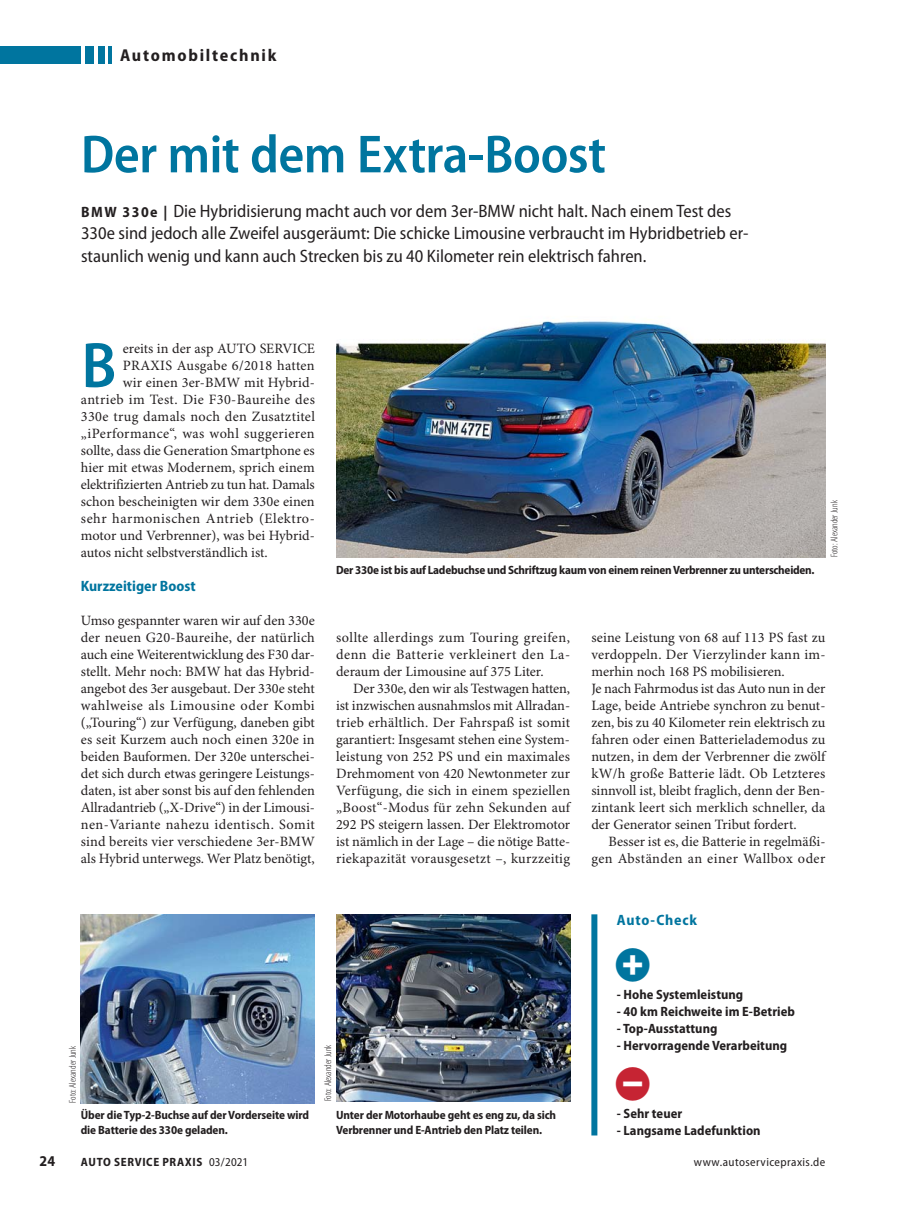
<style>
.page{position:relative;width:919px;height:1212px;background:#fff}
.page>*{position:absolute;margin:0;border:0;box-sizing:border-box;transform-origin:0 0}
.t1{font:600 semi-condensed 64.65px "Myriad Pro";color:#00759f}
.t2{font:600 semi-condensed 54px "Myriad Pro";letter-spacing:-.01em;color:#00759f}
.t3{font:27px "Blik Buttons";color:#00759f}
.t4{font:27px "Blik Buttons";color:#c62433}
.t5{font:semi-condensed 18px/22.5px "Myriad Pro";color:#231f20}
.t6{font:700 semi-condensed 17.25px "Myriad Pro";letter-spacing:.1em;color:#231f20}
.t7{font:700 semi-condensed 15px "Myriad Pro";color:#00759f}
.t8{font:700 semi-condensed 15px "Myriad Pro";letter-spacing:.055em;color:#00759f}
.t9{font:700 semi-condensed 15px "Myriad Pro";color:#231f20}
.t10{font:14.25px/17px "Minion Pro";letter-spacing:.005em;color:#231f20;text-align:justify}
.t11{font:14.25px "Minion Pro";letter-spacing:.025em;color:#231f20}
.t12{font:14.25px "Minion Pro";letter-spacing:.03em;color:#231f20}
.t13{font:14.25px "Minion Pro";letter-spacing:.035em;color:#231f20}
.t14{font:700 semi-condensed 13.5px "Myriad Pro";letter-spacing:.005em;color:#231f20}
.t15{font:700 semi-condensed 12px/15px "Myriad Pro";letter-spacing:-.01em;color:#231f20}
.t16{font:700 semi-condensed 12px "Myriad Pro";letter-spacing:.055em;color:#231f20}
.t17{font:semi-condensed 12px "Myriad Pro";letter-spacing:.035em;color:#231f20}
.t18{font:300 condensed 9.75px "Myriad Pro";color:#231f20}
.s1{font-weight:700;font-size:15px}
.s2{font-weight:400}
</style>
<div class="page">
<hr style="left:108px;top:47px;width:4px;height:17px;background:#00759f">
<div style="left:85px;top:47px;width:9px;height:17px;background:#00759f"></div>
<div style="left:98px;top:47px;width:6px;height:17px;background:#00759f"></div>
<div style="left:0;top:47px;width:81px;height:17px;background:#00759f"></div>
<div style="left:591px;top:914px;width:6px;height:221px;background:#00759f"></div>
<img style="left:336px;top:914px;width:234px;height:187px">
<img style="left:81px;top:914px;width:234px;height:189px">
<img style="left:336px;top:321px;width:489px;height:236px">
<p class="t6" style="left:120px;top:49px;width:158px">Automobiltechnik</p>
<h2 class="t2" style="left:81px;top:122px;width:526px">Der mit dem Extra-Boost</h2>
<p class="t5" style="left:81px;top:201px;width:669px"><span class="s1">BMW 330e |</span> Die Hybridisierung macht auch vor dem 3er-BMW nicht halt. Nach einem Test des<br>330e sind jedoch alle Zweifel ausgeräumt: Die schicke Limousine verbraucht im Hybridbetrieb er&shy;staunlich wenig und kann auch Strecken bis zu 40 Kilometer rein elektrisch fahren.</p>
<h1 class="t1" style="left:81px;top:327px;width:36px">B</h1>
<p class="t10" style="left:123px;top:341px;width:193px">ereits in der asp AUTO SERVICE</p>
<p class="t11" style="left:123px;top:360px;width:193px">PRAXIS Ausgabe 6/2018 hatten</p>
<p class="t10" style="left:123px;top:375px;width:193px">wir einen 3er-BMW mit Hybrid-</p>
<p class="t11" style="left:81px;top:394px;width:235px">antrieb im Test. Die F30-Baureihe des</p>
<p class="t11" style="left:81px;top:411px;width:235px">330e trug damals noch den Zusatztitel</p>
<p class="t12" style="left:81px;top:428px;width:235px">„iPerformance“, was wohl suggerieren</p>
<p class="t10" style="left:81px;top:443px;width:235px">sollte, dass die Generation Smartphone es</p>
<p class="t10" style="left:81px;top:460px;width:235px">hier mit etwas Modernem, sprich einem</p>
<p class="t10" style="left:81px;top:477px;width:235px">elektrifizierten Antrieb zu tun hat. Damals</p>
<p class="t10" style="left:81px;top:494px;width:235px">schon bescheinigten wir dem 330e einen</p>
<p class="t13" style="left:81px;top:513px;width:235px">sehr harmonischen Antrieb (Elektro-</p>
<p class="t10" style="left:81px;top:528px;width:235px">motor und Verbrenner), was bei Hybrid-</p>
<p class="t10" style="left:81px;top:545px;width:188px">autos nicht selbstverständlich ist.</p>
<p class="t7" style="left:81px;top:580px;width:116px">Kurzzeitiger Boost</p>
<p class="t10" style="left:81px;top:613px;width:235px">Umso gespannter waren wir auf den 330e der neuen G20-Baureihe, der natürlich auch eine Weiterentwicklung des F30 dar&shy;stellt. Mehr noch: BMW hat das Hy brid&shy;angebot des 3er ausgebaut. Der 330e steht wahlweise als Limousine oder Kombi („Touring“) zur Verfügung, daneben gibt es seit Kurzem auch noch einen 320e in beiden Bauformen. Der 320e unterschei&shy;det sich durch etwas geringere Leistungs&shy;daten, ist aber sonst bis auf den fehlenden Allradantrieb („X-Drive“) in der Limousi&shy;nen-Variante nahezu identisch. Somit sind bereits vier verschiedene 3er-BMW als Hybrid unterwegs. Wer Platz benötigt,</p>
<p class="t15" style="left:336px;top:564px;width:480px">Der 330e ist bis auf Ladebuchse und Schriftzug kaum von einem reinen Verbrenner zu unterscheiden.</p>
<p class="t18" style="left:828px;top:557px;width:58px;rotate:-90deg">Foto: Alexander Junk</p>
<p class="t10" style="left:336px;top:630px;width:235px">sollte allerdings zum Touring greifen, denn die Batterie verkleinert den La&shy;deraum der Limousine auf 375 Liter.</p>
<p class="t10" style="left:336px;top:681px;width:235px;text-indent:17px">Der 330e, den wir als Testwagen hatten, ist inzwischen ausnahmslos mit Allradan&shy;trieb erhältlich. Der Fahrspaß ist somit garantiert: Insgesamt stehen eine System&shy;leistung von 252 PS und ein maximales Drehmoment von 420 Newtonmeter zur Verfügung, die sich in einem speziellen „Boost“-Modus für zehn Sekunden auf 292 PS steigern lassen. Der Elektromotor ist nämlich in der Lage – die nötige Batte&shy;riekapazität vorausgesetzt –, kurzzeitig</p>
<p class="t10" style="left:591px;top:630px;width:235px;text-align:left">seine Leistung von 68 auf 113 PS fast zu verdoppeln. Der Vierzylinder kann im&shy;merhin noch 168 PS mobilisieren.<br>Je nach Fahrmodus ist das Auto nun in der Lage, beide Antriebe synchron zu benut&shy;zen, bis zu 40 Kilometer rein elektrisch zu fahren oder einen Batterielademodus zu nutzen, in dem der Verbrenner die zwölf kW/h große Batterie lädt. Ob Letzteres sinnvoll ist, bleibt fraglich, denn der Ben&shy;zintank leert sich merklich schneller, da der Generator seinen Tribut fordert.</p>
<p class="t10" style="left:591px;top:835px;width:235px;text-align:right">Besser ist es, die Batterie in regelmäßi&shy;gen Abständen an einer Wallbox oder</p>
<p class="t8" style="left:616px;top:914px;width:82px">Auto-Check</p>
<h3 class="t3" style="left:618px;top:954px;width:36px">,</h3>
<p class="t18" style="left:67px;top:1102px;width:58px;rotate:-90deg">Foto: Alexander Junk</p>
<p class="t18" style="left:322px;top:1101px;width:58px;rotate:-90deg">Foto: Alexander Junk</p>
<p class="t15" style="left:81px;top:1108px;width:230px">Über die Typ-2-Buchse auf der Vorderseite wird die Batterie des 330e geladen.</p>
<p class="t15" style="left:336px;top:1108px;width:221px">Unter der Motorhaube geht es eng zu, da sich<br>Verbrenner und E-Antrieb den Platz teilen.</p>
<p class="t14" style="left:616px;top:990px;width:128px">- Hohe Systemleistung</p>
<p class="t14" style="left:616px;top:1007px;width:180px">- 40 km Reichweite im E-Betrieb</p>
<p class="t14" style="left:616px;top:1024px;width:102px">- Top-Ausstattung</p>
<p class="t14" style="left:616px;top:1041px;width:172px">- Hervorragende Verarbeitung</p>
<h3 class="t4" style="left:618px;top:1073px;width:36px">-</h3>
<p class="t14" style="left:616px;top:1109px;width:67px">- Sehr teuer</p>
<p class="t14" style="left:616px;top:1126px;width:145px">- Langsame Ladefunktion</p>
<p class="t9" style="left:39px;top:1155px;width:17px">24</p>
<p class="t16" style="left:81px;top:1157px;width:169px">AUTO SERVICE PRAXIS <span class="s2">03/2021</span></p>
<p class="t17" style="left:693px;top:1157px;width:133px">www.autoservicepraxis.de</p>
</div>
